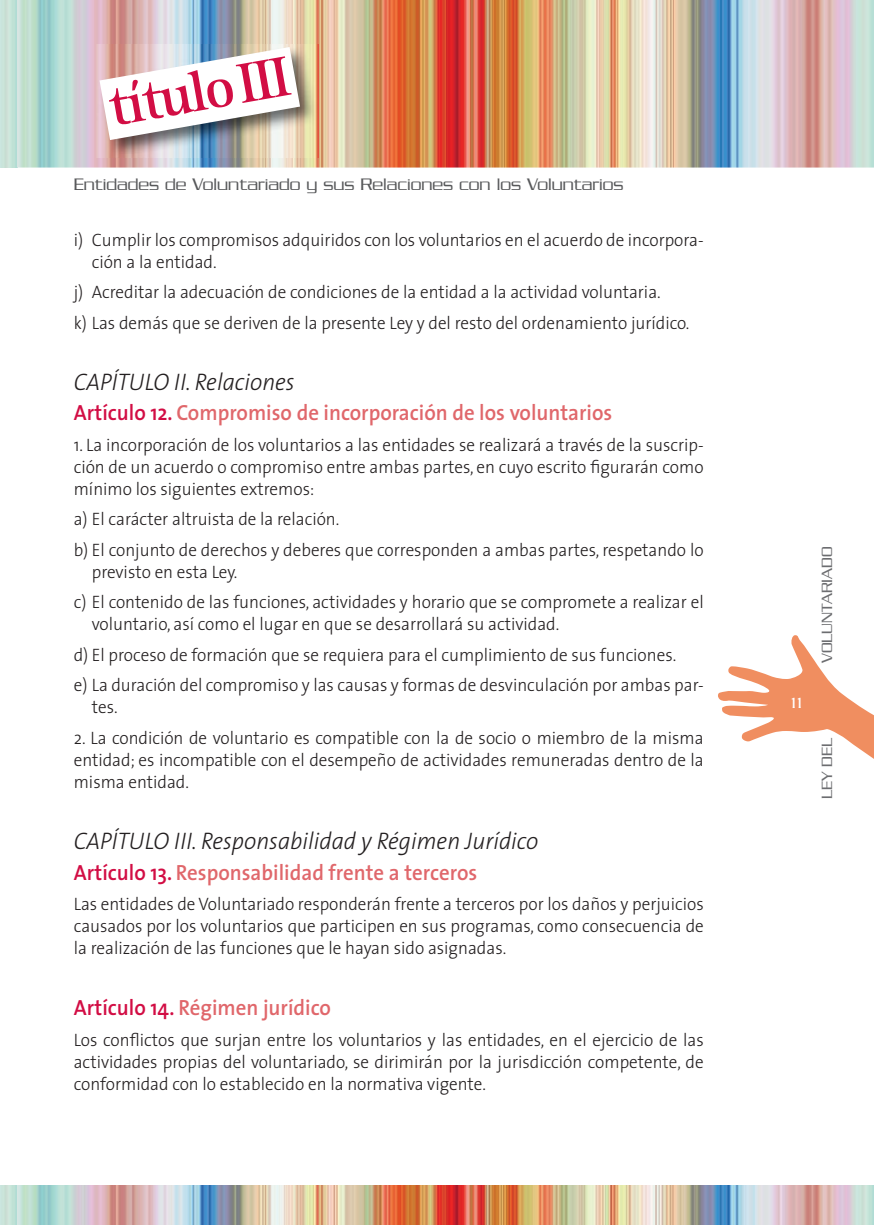
<style>
.page{position:relative;width:874px;height:1225px;background:#fff}
.page>*{position:absolute;margin:0;border:0;box-sizing:border-box;transform-origin:0 0}
.t1{font:700 58px "Rotis Serif Std";color:#d20d44}
.t2{font:italic 300 24px "The Sans";color:#231f20;scale:.95 1}
.t3{font:600 22px "The Sans";color:#e0676b;scale:.95 1}
.t4{font:300 18px/22px "The Sans";color:#231f20;scale:.95 1}
.t5{font:300 18px "Serpentine Std";color:#57585a}
.t6{font:300 16px "Serpentine Std";color:#6c6d70}
.t7{font:300 16px "Serpentine Std";color:#fff}
.s1{color:#d20d44}
</style>
<div class="page">
<img style="left:0;top:1185px;width:873px;height:40px">
<img style="left:0;top:0;width:873px;height:167px">
<svg style="left:718px;top:635px;width:155px;height:123px"></svg>
<img style="left:97px;top:44px;width:221px;height:113px">
<img style="left:99px;top:47px;width:201px;height:93px">
<h1 class="t1" style="left:103px;top:73px;width:184px;rotate:-10deg">títuloIII</h1>
<p class="t5" style="left:74px;top:175px;width:551px">Entidades de Voluntariado y sus Relaciones con los Voluntarios</p>
<p class="t4" style="left:92px;top:228px;width:645px;text-indent:-18px">i) Cumplir los compromisos adquiridos con los voluntarios en el acuerdo de incorpora&shy;ción a la entidad.</p>
<p class="t4" style="left:74px;top:276px;width:649px;line-height:30.6px">j) Acreditar la adecuación de condiciones de la entidad a la actividad voluntaria.<br>k) Las demás que se deriven de la presente Ley y del resto del ordenamiento jurídico.</p>
<h2 class="t2" style="left:74px;top:362px;width:234px">CAPÍTULO II. Relaciones</h2>
<p class="t3" style="left:74px;top:394px;width:568px"><span class="s1">Artículo 12.</span> Compromiso de incorporación de los voluntarios</p>
<p class="t4" style="left:74px;top:433px;width:664px;text-align:justify">1. La incorporación de los voluntarios a las entidades se realizará a través de la suscrip&shy;ción de un acuerdo o compromiso entre ambas partes, en cuyo escrito figurarán como mínimo los siguientes extremos:</p>
<p class="t4" style="left:74px;top:503px;width:664px;line-height:30.6px">a) El carácter altruista de la relación.<br>b) El conjunto de derechos y deberes que corresponden a ambas partes, respetando lo</p>
<p class="t4" style="left:74px;top:556px;width:664px;line-height:30.6px;text-indent:18px">previsto en esta Ley.<br>c) El contenido de las funciones, actividades y horario que se compromete a realizar el</p>
<p class="t4" style="left:74px;top:608px;width:664px;line-height:30.6px;text-indent:18px">voluntario, así como el lugar en que se desarrollará su actividad.<br>d) El proceso de formación que se requiera para el cumplimiento de sus funciones.<br>e) La duración del compromiso y las causas y formas de desvinculación por ambas par-</p>
<p class="t4" style="left:92px;top:696px;width:29px">tes.</p>
<p class="t4" style="left:74px;top:726px;width:664px;text-align:justify">2. La condición de voluntario es compatible con la de socio o miembro de la misma entidad; es incompatible con el desempeño de actividades remuneradas dentro de la misma entidad.</p>
<h2 class="t2" style="left:74px;top:821px;width:490px">CAPÍTULO III. Responsabilidad y Régimen Jurídico</h2>
<p class="t3" style="left:74px;top:853px;width:426px"><span class="s1">Artículo 13.</span> Responsabilidad frente a terceros</p>
<p class="t4" style="left:74px;top:892px;width:664px;text-align:justify">Las entidades de Voluntariado responderán frente a terceros por los daños y perjuicios causados por los voluntarios que participen en sus programas, como consecuencia de la realización de las funciones que le hayan sido asignadas.</p>
<p class="t3" style="left:74px;top:989px;width:272px"><span class="s1">Artículo 14.</span> Régimen jurídico</p>
<p class="t4" style="left:74px;top:1028px;width:664px;text-align:justify">Los conflictos que surjan entre los voluntarios y las entidades, en el ejercicio de las actividades propias del voluntariado, se dirimirán por la jurisdicción competente, de conformidad con lo establecido en la normativa vigente.</p>
<p class="t7" style="left:790px;top:693px;width:13px">11</p>
<p class="t6" style="left:817px;top:663px;width:118px;rotate:-90deg">VOLUNTARIADO</p>
<p class="t6" style="left:817px;top:799px;width:63px;rotate:-90deg">LEY DEL</p>
</div>
